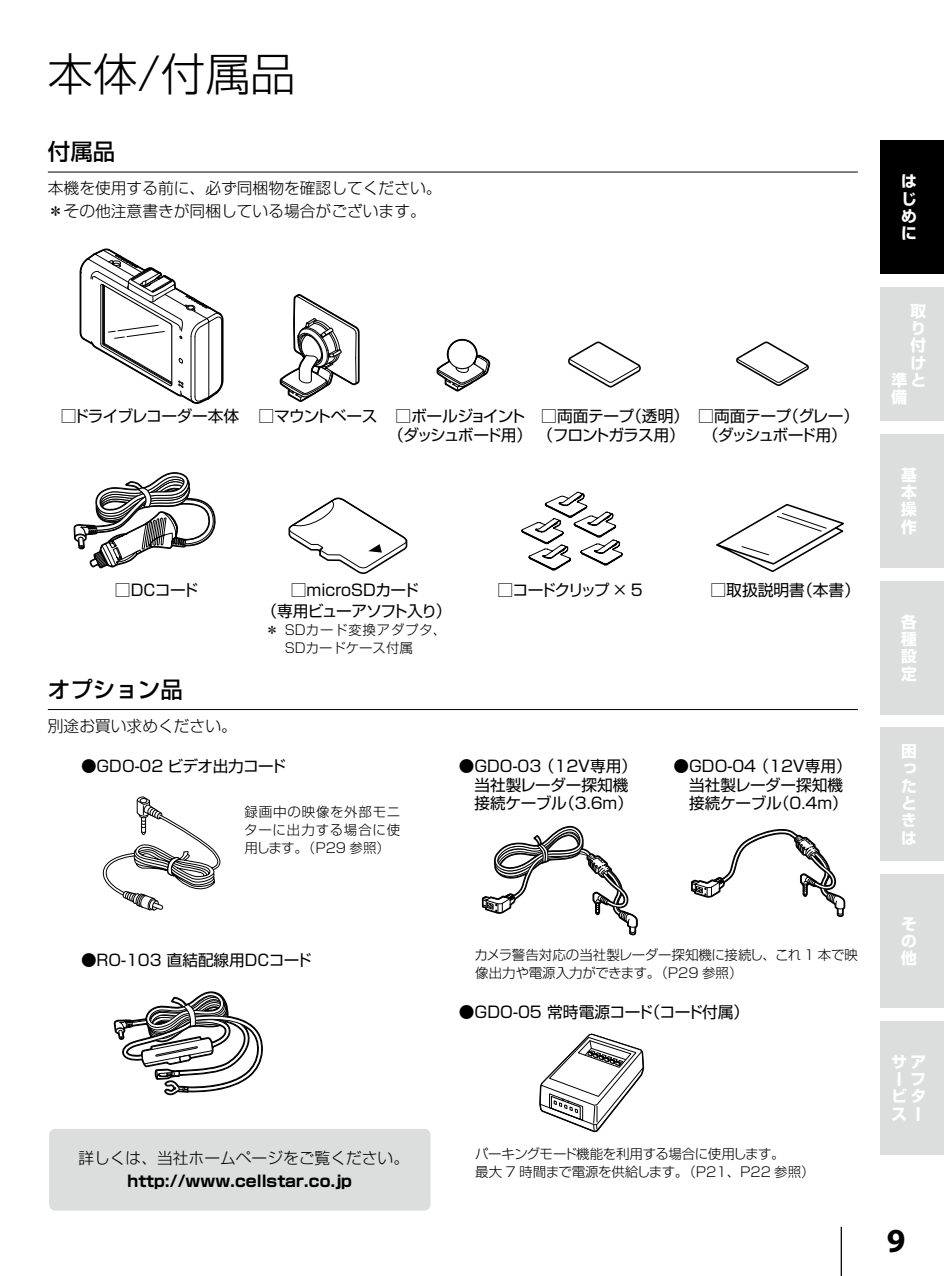
<style>
.page{position:relative;width:944px;height:1276px;background:#fff}
.page>*{position:absolute;margin:0;border:0;box-sizing:border-box;transform-origin:0 0}
.t1{font:300 45px "Shin Go Pro";color:#000}
.t2{font:700 33.75px "Myriad Pro";color:#000}
.t3{font:500 22.5px "Shin Go Pro";color:#000}
.t4{font:15.75px/18.9px "Shin Go Pro";color:#000}
.t5{font:300 15.75px/23.4px "Shin Go Pro";color:#000}
.t6{font:15.75px/18.9px "Shin Go Pro";letter-spacing:-.03em;color:#000}
.t7{font:15.75px/18.9px "Shin Go Pro";letter-spacing:-.07em;color:#000}
.t8{font:700 15.75px/17.3px "Shin Go Pro";color:#fff;text-align:justify}
.t9{font:700 15.75px "Shin Go Pro";color:#000}
.t10{font:15.75px "Shin Go Pro";letter-spacing:-.085em;color:#000}
.t11{font:15.75px "Shin Go Pro";letter-spacing:-.145em;color:#000}
.t12{font:15.53px "Shin Go Pro";color:#000}
.t13{font:15.53px "Shin Go Pro";letter-spacing:-.03em;color:#000}
.t14{font:300 13.5px/18px "Shin Go Pro";color:#000}
.t15{font:300 13.5px/18px "Shin Go Pro";letter-spacing:-.03em;color:#000}
</style>
<div class="page">
<div style="left:880px;top:140px;width:64px;height:134px;background:#000"></div>
<div style="left:880px;top:287px;width:64px;height:134px;background:#dcdddd"></div>
<div style="left:880px;top:434px;width:64px;height:134px;background:#dcdddd"></div>
<div style="left:880px;top:580px;width:64px;height:134px;background:#dcdddd"></div>
<div style="left:880px;top:727px;width:64px;height:134px;background:#dcdddd"></div>
<div style="left:880px;top:874px;width:64px;height:134px;background:#dcdddd"></div>
<div style="left:880px;top:1020px;width:64px;height:134px;background:#dcdddd"></div>
<hr style="left:841px;top:1226px;width:1px;height:50px;background:#000">
<hr style="left:48px;top:172px;width:810px;height:1px;background:#000">
<div style="left:49px;top:1128px;width:382px;height:82px;background:#dcdddd;border-radius:6px"></div>
<svg style="left:716px;top:503px;width:128px;height:70px"></svg>
<svg style="left:568px;top:341px;width:73px;height:47px"></svg>
<svg style="left:736px;top:341px;width:73px;height:45px"></svg>
<svg style="left:521px;top:491px;width:102px;height:80px"></svg>
<svg style="left:288px;top:497px;width:120px;height:77px"></svg>
<svg style="left:279px;top:294px;width:81px;height:108px"></svg>
<svg style="left:436px;top:338px;width:55px;height:54px"></svg>
<svg style="left:79px;top:248px;width:145px;height:156px"></svg>
<svg style="left:73px;top:472px;width:143px;height:97px"></svg>
<hr style="left:48px;top:709px;width:810px;height:1px;background:#000">
<svg style="left:102px;top:796px;width:119px;height:115px"></svg>
<svg style="left:113px;top:991px;width:150px;height:105px"></svg>
<svg style="left:481px;top:825px;width:157px;height:111px"></svg>
<svg style="left:691px;top:829px;width:155px;height:88px"></svg>
<svg style="left:539px;top:1034px;width:106px;height:99px"></svg>
<h1 class="t1" style="left:48px;top:37px;width:249px">本体/付属品</h1>
<h3 class="t3" style="left:48px;top:133px;width:69px">付属品</h3>
<p class="t5" style="left:48px;top:174px;width:395px">本機を使用する前に、必ず同梱物を確認してください。＊その他注意書きが同梱している場合がございます。</p>
<p class="t6" style="left:61px;top:405px;width:180px">□ドライブレコーダー本体</p>
<p class="t6" style="left:541px;top:405px;width:149px">□両面テープ（透明）</p>
<p class="t6" style="left:698px;top:405px;width:162px">□両面テープ（グレー）（ダッシュボード用）</p>
<p class="t7" style="left:388px;top:405px;width:298px;text-indent:-130px">□マウントベース □ボールジョイント<br>（ダッシュボード用）（フロントガラス用）</p>
<p class="t6" style="left:115px;top:578px;width:85px">□DCコード</p>
<p class="t6" style="left:710px;top:579px;width:151px">□取扱説明書（本書）</p>
<p class="t4" style="left:291px;top:579px;width:129px">□microSDカード</p>
<p class="t11" style="left:497px;top:577px;width:147px">□コードクリップ × 5</p>
<p class="t10" style="left:261px;top:598px;width:192px">（専用ビューアソフト入り）</p>
<h3 class="t3" style="left:48px;top:670px;width:136px">オプション品</h3>
<p class="t5" style="left:48px;top:712px;width:190px">別途お買い求めください。</p>
<p class="t14" style="left:285px;top:619px;width:163px;text-indent:-19px">＊ SDカード変換アダプタ、<br>SDカードケース付属</p>
<p class="t13" style="left:81px;top:753px;width:207px">●GDO-02 ビデオ出力コード</p>
<p class="t14" style="left:244px;top:801px;width:158px;text-align:justify">録画中の映像を外部モニターに出力する場合に使用します。（P29 参照）</p>
<p class="t4" style="left:459px;top:754px;width:180px">●GDO-03 （12V専用）　当社製レーダー探知機　接続ケーブル（3.6m）</p>
<p class="t4" style="left:673px;top:754px;width:180px">●GDO-04 （12V専用）　当社製レーダー探知機　接続ケーブル（0.4m）</p>
<p class="t12" style="left:81px;top:947px;width:232px">●RO-103 直結配線用DCコード</p>
<p class="t14" style="left:475px;top:944px;width:385px">カメラ警告対応の当社製レーダー探知機に接続し、これ 1 本で映像出力や電源入力ができます。（P29 参照）</p>
<p class="t4" style="left:459px;top:1000px;width:292px">●GDO-05 常時電源コード（コード付属）</p>
<p class="t5" style="left:78px;top:1144px;width:332px">詳しくは、当社ホームページをご覧ください。</p>
<p class="t9" style="left:128px;top:1169px;width:226px">http://www.cellstar.co.jp</p>
<p class="t15" style="left:475px;top:1143px;width:341px">パーキングモード機能を利用する場合に使用します。<br>最大 7 時間まで電源を供給します。（P21、P22 参照）</p>
<p class="t8" style="left:901px;top:171px;width:16px">はじめに</p>
<p class="t8" style="left:911px;top:300px;width:17px">取</p>
<p class="t8" style="left:911px;top:318px;width:15px">り</p>
<p class="t8" style="left:911px;top:335px;width:17px">付</p>
<p class="t8" style="left:911px;top:352px;width:16px">け</p>
<p class="t8" style="left:891px;top:370px;width:35px">準と</p>
<p class="t8" style="left:891px;top:387px;width:17px">備</p>
<p class="t8" style="left:901px;top:464px;width:17px">基本操作</p>
<p class="t8" style="left:901px;top:611px;width:17px">各種設定</p>
<p class="t8" style="left:901px;top:740px;width:16px">困ったときは</p>
<p class="t8" style="left:901px;top:913px;width:17px">その他</p>
<p class="t8" style="left:891px;top:1051px;width:35px;text-align:left">サアー<br>ビタスー</p>
<p class="t8" style="left:911px;top:1068px;width:16px">フ</p>
<h2 class="t2" style="left:887px;top:1218px;width:20px">9</h2>
</div>
